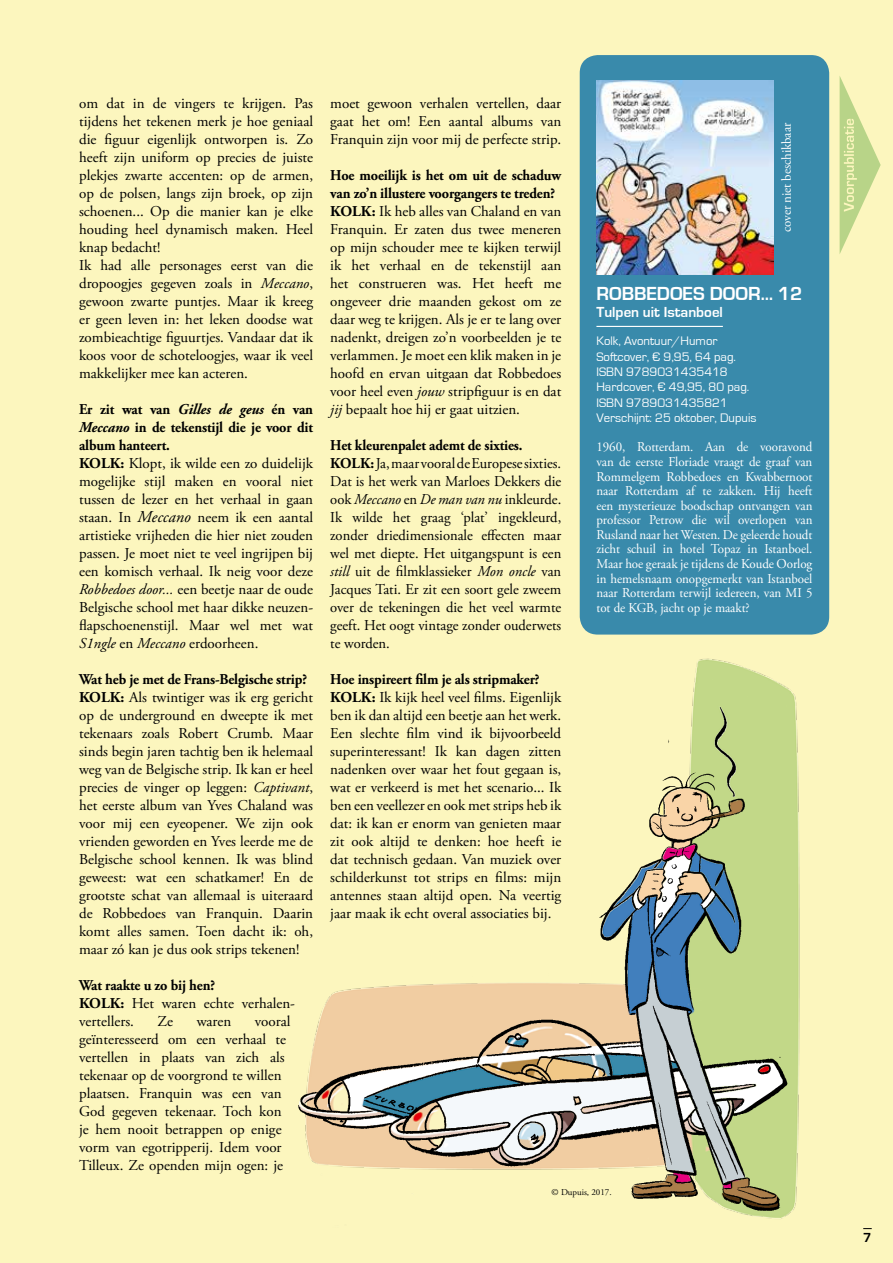
<style>
.page{position:relative;width:893px;height:1263px;background:#fcf6be}
.page>*{position:absolute;margin:0;border:0;box-sizing:border-box;transform-origin:0 0}
.t1{font:700 19.5px "Eurostile";color:#fff}
.t2{font:15px/18px "Adobe Garamond Pro";color:#000}
.t3{font:700 15px "Eurostile";color:#fff}
.t4{font:13.5px/14.5px "Adobe Garamond Pro";letter-spacing:-.005em;color:#fff;text-align:justify;scale:.96 1}
.t5{font:700 13.5px "Eurostile";color:#000}
.t6{font:12.75px/15.3px "Eurostile";color:#fff}
.t7{font:9px "Adobe Garamond Pro";color:#000}
.s1{font-style:italic}
.s2{font-weight:700}
.s3{font-weight:700;font-style:italic}
.s4{font-style:italic;font-size:16.5px}
</style>
<div class="page">
<img style="left:298px;top:658px;width:502px;height:561px">
<div style="left:580px;top:55px;width:249px;height:579px;background:#398aab;border-radius:18px"></div>
<hr style="left:596px;top:326px;width:127px;height:1px;background:#fff">
<img style="left:596px;top:81px;width:178px;height:193px">
<svg style="left:840px;top:77px;width:41px;height:176px"></svg>
<p class="t2" style="left:79px;top:95px;width:236px">om dat in de vingers te krijgen. Pas tijdens het tekenen merk je hoe geniaal die figuur eigenlijk ontworpen is. Zo heeft zijn uniform op precies de juiste plekjes zwarte accenten: op de armen, op de polsen, langs zijn broek, op zijn schoenen... Op die manier kan je elke houding heel dynamisch maken. Heel knap bedacht!<br>Ik had alle personages eerst van die dropoogjes gegeven zoals in <span class="s1">Meccano</span>, gewoon zwarte puntjes. Maar ik kreeg er geen leven in: het leken doodse wat zombieachtige figuurtjes. Vandaar dat ik koos voor de schoteloogjes, waar ik veel makkelijker mee kan acteren.</p>
<p class="t2" style="left:79px;top:401px;width:236px"><span class="s2">Er zit wat van</span> <span class="s3">Gilles de geus</span> <span class="s2">én van </span><span class="s3">Meccano</span> <span class="s2">in de tekenstijl die je voor dit album hanteert.<br>KOLK:</span> Klopt, ik wilde een zo duidelijk mogelijke stijl maken en vooral niet tussen de lezer en het verhaal in gaan staan. In <span class="s4">Meccano</span> neem ik een aantal artistieke vrijheden die hier niet zouden passen. Je moet niet te veel ingrijpen bij een komisch verhaal. Ik neig voor deze <span class="s1">Robbedoes door...</span> een beetje naar de oude Belgische school met haar dikke neuzen&shy;flapschoenenstijl. Maar wel met wat <span class="s1">S1ngle</span> en <span class="s1">Meccano</span> erdoorheen.</p>
<p class="t2" style="left:79px;top:671px;width:236px"><span class="s2">Wat heb je met de Frans-Belgische strip?<br>KOLK:</span> Als twintiger was ik erg gericht op de underground en dweepte ik met tekenaars zoals Robert Crumb. Maar sinds begin jaren tachtig ben ik helemaal weg van de Belgische strip. Ik kan er heel precies de vinger op leggen: <span class="s1">Captivant</span>, het eerste album van Yves Chaland was voor mij een eyeopener. We zijn ook vrienden geworden en Yves leerde me de Belgische school kennen. Ik was blind geweest: wat een schatkamer! En de grootste schat van allemaal is uiteraard de Robbedoes van Franquin. Daarin komt alles samen. Toen dacht ik: oh, maar zó kan je dus ook strips tekenen!</p>
<p class="t2" style="left:79px;top:977px;width:218px"><span class="s2">Wat raakte u zo bij hen?<br>KOLK:</span> Het waren echte verhalen&shy;vertellers.</p>
<p class="t2" style="left:79px;top:1013px;width:213px;text-indent:176px">vooral geïnteresseerd om een verhaal te vertellen in plaats van zich als tekenaar op de voorgrond te willen plaatsen. Franquin was een van<br>God gegeven tekenaar. Toch kon je hem nooit betrappen op enige vorm van egotripperij. Idem voor<br>Tilleux. Ze openden mijn ogen: je</p>
<p class="t2" style="left:158px;top:1013px;width:17px">Ze</p>
<p class="t2" style="left:197px;top:1013px;width:36px">waren</p>
<p class="t2" style="left:330px;top:95px;width:233px;text-align:justify">moet gewoon verhalen vertellen, daar gaat het om! Een aantal albums van Franquin zijn voor mij de perfecte strip.</p>
<p class="t2" style="left:330px;top:167px;width:233px"><span class="s2">Hoe moeilijk is het om uit de schaduw van zo’n illustere voorgangers te treden?<br>KOLK:</span> Ik heb alles van Chaland en van Franquin. Er zaten dus twee meneren op mijn schouder mee te kijken terwijl ik het verhaal en de tekenstijl aan het construeren was. Het heeft me ongeveer drie maanden gekost om ze daar weg te krijgen. Als je er te lang over nadenkt, dreigen zo’n voorbeelden je te verlammen. Je moet een klik maken in je hoofd en ervan uitgaan dat Robbedoes voor heel even <span class="s1">jouw</span> stripfiguur is en dat <span class="s1">jij</span> bepaalt hoe hij er gaat uitzien.</p>
<p class="t2" style="left:330px;top:437px;width:233px"><span class="s2">Het kleurenpalet ademt de sixties.<br>KOLK:</span> Ja, maar vooral de Europese sixties.<br>Dat is het werk van Marloes Dekkers die ook <span class="s1">Meccano</span> en <span class="s1">De man van nu</span> inkleurde.<br>Ik wilde het graag ‘plat’ ingekleurd, zonder driedimensionale effecten maar wel met diepte. Het uitgangspunt is een <span class="s1">still</span> uit de filmklassieker <span class="s1">Mon oncle</span> van Jacques Tati. Er zit een soort gele zweem over de tekeningen die het veel warmte geeft. Het oogt vintage zonder ouderwets te worden.</p>
<p class="t2" style="left:330px;top:671px;width:233px"><span class="s2">Hoe inspireert film je als stripmaker?<br>KOLK:</span> Ik kijk heel veel films. Eigenlijk ben ik dan altijd een beetje aan het werk.<br>Een slechte film vind ik bijvoorbeeld superinteressant! Ik kan dagen zitten nadenken over waar het fout gegaan is, wat er verkeerd is met het scenario... Ik ben een veellezer en ook met strips heb ik dat: ik kan er enorm van genieten maar zit ook altijd te denken: hoe heeft ie dat technisch gedaan. Van muziek over schilderkunst tot strips en films: mijn antennes staan altijd open. Na veertig jaar maak ik echt overal associaties bij.</p>
<p class="t4" style="left:780px;top:232px;width:115px;rotate:-90deg">cover niet beschikbaar</p>
<h1 class="t1" style="left:596px;top:283px;width:207px">ROBBEDOES DOOR… 12</h1>
<p class="t3" style="left:596px;top:304px;width:128px">Tulpen uit Istanboel</p>
<p class="t6" style="left:596px;top:334px;width:161px">Kolk, Avontuur/Humor<br>Softcover, € 9,95, 64 pag.<br>ISBN 9789031435418<br>Hardcover, € 49,95, 80 pag.<br>ISBN 9789031435821<br>Verschijnt: 25 oktober, Dupuis</p>
<p class="t4" style="left:596px;top:440px;width:227px">1960, Rotterdam. Aan de vooravond van de eerste Floriade vraagt de graaf van Rommelgem Robbedoes en Kwabbernoot naar Rotterdam af te zakken. Hij heeft een mysterieuze boodschap ontvangen van professor Petrow die wil overlopen van Rusland naar het Westen. De geleerde houdt zicht schuil in hotel Topaz in Istanboel.<br>Maar hoe geraak je tijdens de Koude Oorlog in hemelsnaam onopgemerkt van Istanboel naar Rotterdam terwijl iedereen, van MI 5 tot de KGB, jacht op je maakt?</p>
<p class="t7" style="left:552px;top:1186px;width:62px">© Dupuis, 2017.</p>
<p class="t5" style="left:863px;top:1230px;width:10px">7</p>
</div>
